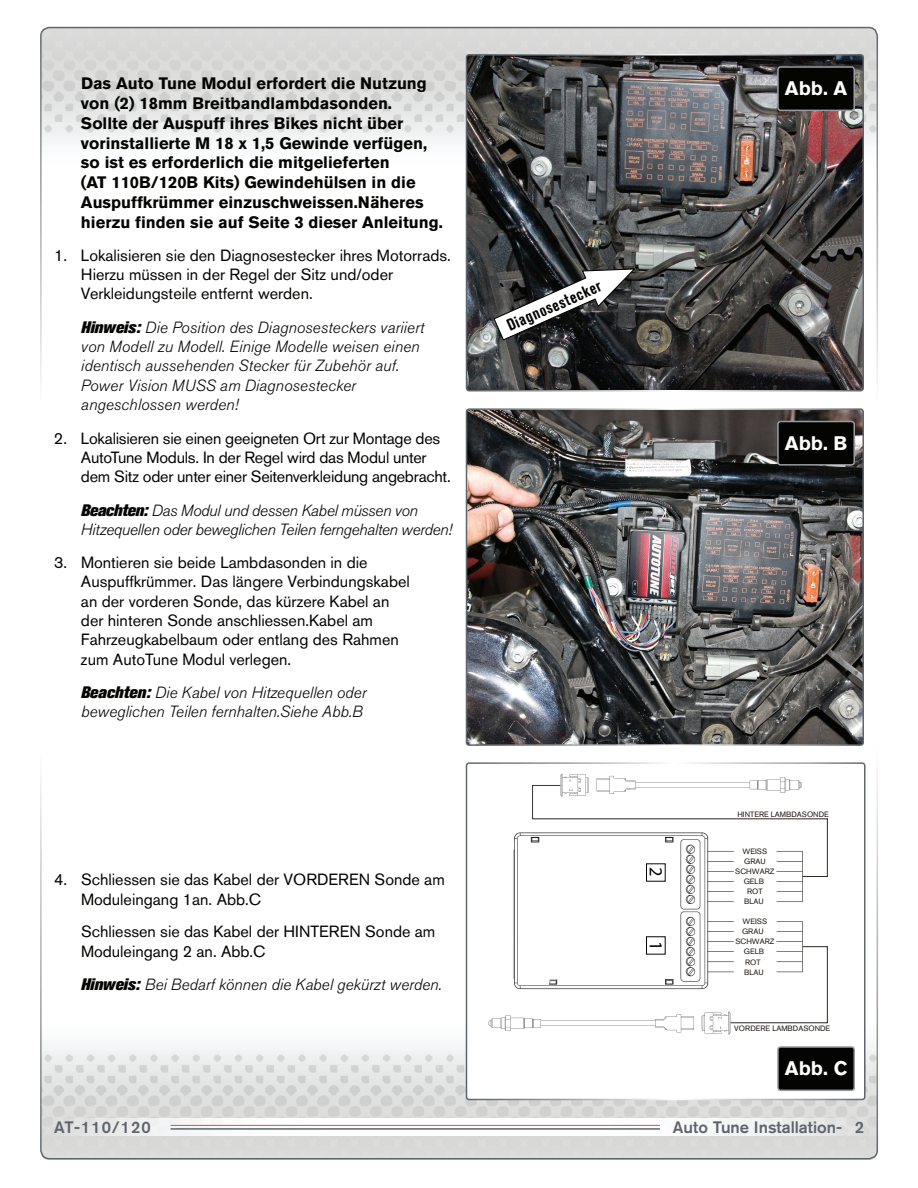
<style>
.page{position:relative;width:918px;height:1188px;background:#fff}
.page>*{position:absolute;margin:0;border:0;box-sizing:border-box;transform-origin:0 0}
.t1{font:700 19.5px "Akzidenz Grotesk BQ";color:#fff}
.t2{font:18.45px "Myriad Pro";color:#040503}
.t3{font:700 16.5px/19.8px "Akzidenz Grotesk BQ";color:#040503}
.t4{font:500 16.5px "Akzidenz Grotesk BQ";color:#5e646d}
.t5{font:700 condensed 16.5px "Akzidenz Grotesk BQ";color:#040503}
.t6{font:16.2px/19.4px "Akzidenz Grotesk BQ";color:#040503}
.t7{font:italic 300 16.2px/19.4px "Akzidenz Grotesk BQ";color:#040503}
.t8{font:italic 300 16.2px/19.4px "Akzidenz Grotesk BQ";letter-spacing:-.02em;color:#040503}
.t9{font:7.65px/10.1px "Akzidenz Grotesk BQ";color:#1c1713}
.s1{font-weight:800;font-size:16.5px}
</style>
<div class="page">
<img style="left:43px;top:1023px;width:835px;height:137px">
<img style="left:40px;top:26px;width:837px;height:137px">
<img style="left:46px;top:1119px;width:828px;height:17px">
<hr style="left:171px;top:1125px;width:489px;height:1px;background:#ef4739">
<hr style="left:171px;top:1128px;width:489px;height:2px;background:#5e646d">
<img style="left:469px;top:57px;width:392px;height:332px">
<div style="left:466px;top:54px;width:398px;height:338px;border:2px solid #fff;border-radius:3px"></div>
<img style="left:469px;top:411px;width:392px;height:332px">
<div style="left:466px;top:408px;width:398px;height:338px;border:2px solid #fff;border-radius:3px"></div>
<div style="left:466px;top:763px;width:399px;height:337px;background:#fff;border-radius:3px"></div>
<svg style="left:489px;top:774px;width:339px;height:260px"></svg>
<div style="left:466px;top:762px;width:400px;height:338px;border:2px solid #fff;border-radius:3px"></div>
<div style="left:778px;top:67px;width:76px;height:43px;background:#040503;border-radius:3px"></div>
<div style="left:777px;top:66px;width:78px;height:45px;border:2px solid #9a9ba0;border-radius:3px"></div>
<div style="left:778px;top:422px;width:76px;height:43px;background:#040503;border-radius:3px"></div>
<div style="left:777px;top:421px;width:78px;height:45px;border:2px solid #9a9ba0;border-radius:3px"></div>
<div style="left:778px;top:1047px;width:76px;height:43px;background:#040503;border-radius:3px"></div>
<div style="left:777px;top:1046px;width:78px;height:45px;border:2px solid #9a9ba0;border-radius:3px"></div>
<svg style="left:493px;top:268px;width:144px;height:73px"></svg>
<p class="t3" style="left:81px;top:73px;width:363px">Das Auto Tune Modul erfordert die Nutzung von (2) 18mm Breitbandlambdasonden.<br>Sollte der Auspuff ihres Bikes nicht über vorinstallierte M 18 x 1,5 Gewinde verfügen, so ist es erforderlich die mitgelieferten<br>(AT 110B/120B Kits) Gewindehülsen in die Auspuffkrümmer einzuschweissen.Näheres hierzu finden sie auf Seite 3 dieser Anleitung.</p>
<p class="t6" style="left:81px;top:245px;width:371px;text-indent:-27px">1. Lokalisieren sie den Diagnosestecker ihres Motorrads.<br>Hierzu müssen in der Regel der Sitz und/oder<br>Verkleidungsteile entfernt werden.</p>
<p class="t7" style="left:81px;top:317px;width:345px"><span class="s1">Hinweis:</span> Die Position des Diagnosesteckers variiert von Modell zu Modell. Einige Modelle weisen einen identisch aussehenden Stecker für Zubehör auf.<br>Power Vision MUSS am Diagnosestecker angeschlossen werden!</p>
<p class="t6" style="left:81px;top:428px;width:371px;text-indent:-27px">2. Lokalisieren sie einen geeigneten Ort zur Montage des<br>AutoTune Moduls. In der Regel wird das Modul unter dem Sitz oder unter einer Seitenverkleidung angebracht.</p>
<p class="t8" style="left:81px;top:501px;width:373px"><span class="s1">Beachten:</span> Das Modul und dessen Kabel müssen von<br>Hitzequellen oder beweglichen Teilen ferngehalten werden!</p>
<p class="t6" style="left:81px;top:552px;width:330px;text-indent:-27px">3. Montieren sie beide Lambdasonden in die Auspuffkrümmer. Das längere Verbindungskabel an der vorderen Sonde, das kürzere Kabel an der hinteren Sonde anschliessen.Kabel am Fahrzeugkabelbaum oder entlang des Rahmen zum AutoTune Modul verlegen.</p>
<p class="t7" style="left:81px;top:683px;width:287px"><span class="s1">Beachten:</span> Die Kabel von Hitzequellen oder beweglichen Teilen fernhalten.Siehe Abb.B</p>
<p class="t5" style="left:504px;top:318px;width:103px;rotate:-24deg">Diagnosestecker</p>
<p class="t6" style="left:81px;top:870px;width:365px;text-indent:-27px">4. Schliessen sie das Kabel der VORDEREN Sonde am<br>Moduleingang 1an. Abb.C</p>
<p class="t6" style="left:81px;top:922px;width:356px">Schliessen sie das Kabel der HINTEREN Sonde am<br>Moduleingang 2 an. Abb.C</p>
<p class="t7" style="left:81px;top:975px;width:362px"><span class="s1">Hinweis:</span> Bei Bedarf können die Kabel gekürzt werden.</p>
<p class="t2" style="left:667px;top:867px;width:11px;rotate:90deg">2</p>
<p class="t2" style="left:667px;top:941px;width:11px;rotate:90deg">1</p>
<p class="t1" style="left:785px;top:77px;width:64px">Abb. A</p>
<p class="t1" style="left:785px;top:431px;width:64px">Abb. B</p>
<p class="t9" style="left:737px;top:809px;width:93px">HINTERE LAMBDASONDE</p>
<p class="t9" style="left:743px;top:846px;width:26px">WEISS</p>
<p class="t9" style="left:744px;top:856px;width:23px">GRAU</p>
<p class="t9" style="left:735px;top:866px;width:41px">SCHWARZ</p>
<p class="t9" style="left:744px;top:876px;width:22px">GELB</p>
<p class="t9" style="left:747px;top:886px;width:17px">ROT</p>
<p class="t9" style="left:744px;top:896px;width:21px">BLAU</p>
<p class="t9" style="left:742px;top:917px;width:27px">WEISS<br>GRAU</p>
<p class="t9" style="left:735px;top:937px;width:41px">SCHWARZ</p>
<p class="t9" style="left:744px;top:947px;width:22px">GELB</p>
<p class="t9" style="left:745px;top:957px;width:17px">ROT</p>
<p class="t9" style="left:744px;top:967px;width:21px">BLAU</p>
<p class="t9" style="left:734px;top:1023px;width:97px">VORDERE LAMBDASONDE</p>
<p class="t1" style="left:785px;top:1057px;width:64px">Abb. C</p>
<p class="t4" style="left:54px;top:1117px;width:98px">AT-110/120</p>
<p class="t4" style="left:673px;top:1117px;width:193px">Auto Tune Installation- 2</p>
</div>
